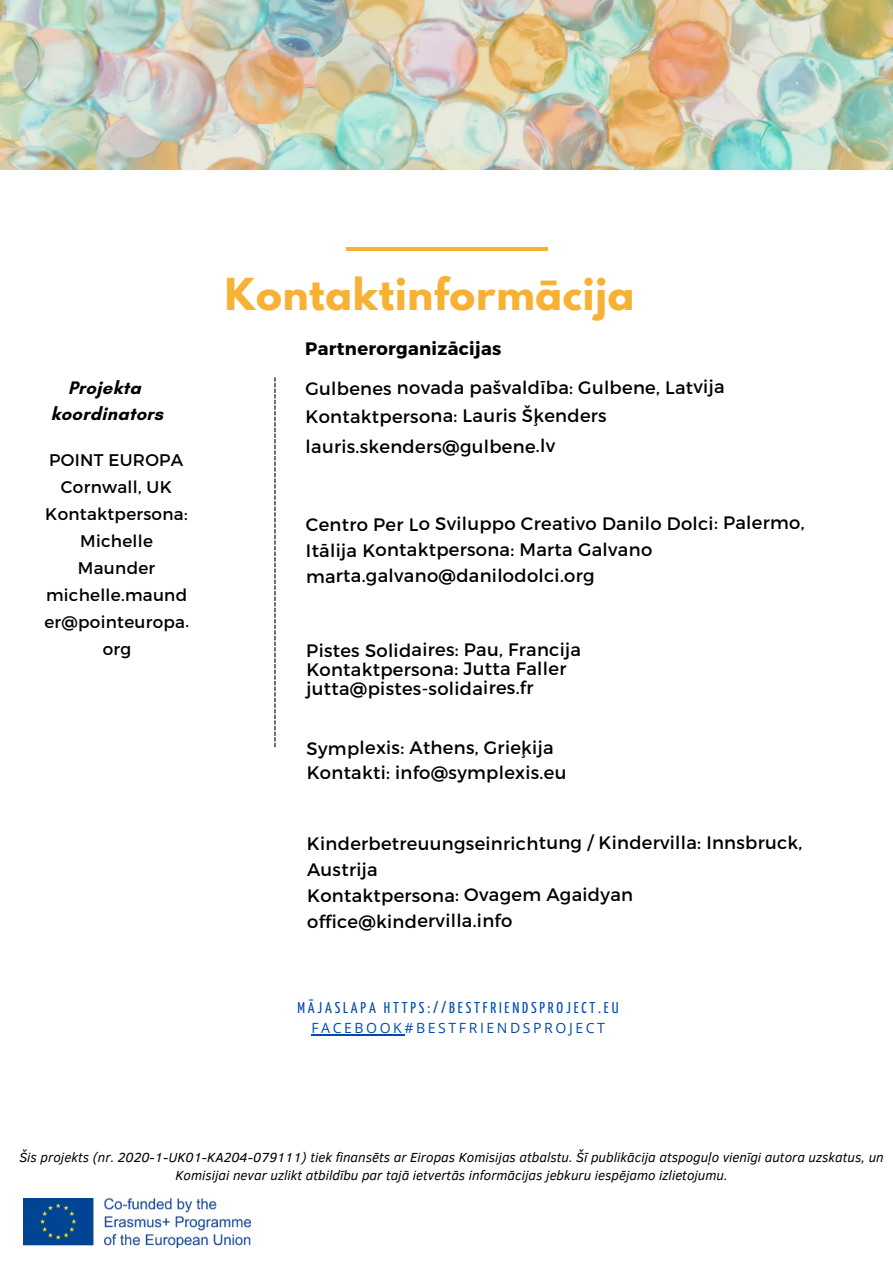
<style>
.page{position:relative;width:893px;height:1264px;background:#fff}
.page>*{position:absolute;margin:0;border:0;box-sizing:border-box;transform-origin:0 0}
.t1{font:700 39px "League Spartan";letter-spacing:.02em;color:#f7b134}
.t2{font:700 18.45px/25.3px "Glacial Indifference";letter-spacing:.015em;color:#000;text-align:center}
.t3{font:18px/26px "Montserrat";letter-spacing:.01em;color:#000}
.t4{font:700 18px "Montserrat";letter-spacing:.01em;color:#000}
.t5{font:16.8px/27px "Montserrat";letter-spacing:.01em;color:#000;text-align:center}
.t6{font:15.6px "Yanone Kaffeesatz";letter-spacing:.18em;color:#004aad}
.t7{font:14.1px "Open Sans";letter-spacing:.18em;color:#004aad}
.t8{font:italic 13.5px/18px "Clear Sans";color:#000;text-align:center}
</style>
<div class="page">
<img style="left:0;top:0;width:892px;height:170px">
<img style="left:23px;top:1198px;width:227px;height:49px">
<hr style="left:346px;top:247px;width:201px;height:4px;background:#f7b134">
<svg style="left:274px;top:377px;width:1px;height:370px"></svg>
<hr style="left:311px;top:1034px;width:93px;height:1px;background:#004aad">
<p class="t2" style="left:51px;top:375px;width:114px">Projekta koordinators</p>
<p class="t5" style="left:44px;top:445px;width:146px">POINT EUROPA<br>Cornwall, UK<br>Kontaktpersona:<br>Michelle<br>Maunder michelle.maund er@pointeuropa. org</p>
<h1 class="t1" style="left:225px;top:275px;width:411px">Kontaktinformācija</h1>
<p class="t4" style="left:305px;top:337px;width:198px">Partnerorganizācijas</p>
<p class="t3" style="left:305px;top:372px;width:421px;line-height:28.3px">Gulbenes novada pašvaldība: Gulbene, Latvija<br>Kontaktpersona: Lauris Šķenders</p>
<p class="t3" style="left:305px;top:432px;width:251px">lauris.skenders@gulbene.lv</p>
<p class="t3" style="left:306px;top:509px;width:500px">Centro Per Lo Sviluppo Creativo Danilo Dolci: Palermo,<br>Itālija Kontaktpersona: Marta Galvano marta.galvano@danilodolci.org</p>
<p class="t3" style="left:306px;top:639px;width:276px;line-height:19.2px">Pistes Solidaires: Pau, Francija<br>Kontaktpersona: Jutta Faller jutta@pistes-solidaires.fr</p>
<p class="t3" style="left:306px;top:734px;width:261px;line-height:24.8px">Symplexis: Athens, Grieķija<br>Kontakti: info@symplexis.eu</p>
<p class="t3" style="left:307px;top:829px;width:497px">Kinderbetreuungseinrichtung / Kindervilla: Innsbruck,<br>Austrija<br>Kontaktpersona: Ovagem Agaidyan office@kindervilla.info</p>
<p class="t6" style="left:297px;top:1001px;width:322px">MĀJASLAPA HTTPS://BESTFRIENDSPROJECT.EU</p>
<p class="t7" style="left:311px;top:1018px;width:295px">FACEBOOK#BESTFRIENDSPROJECT</p>
<p class="t8" style="left:19px;top:1147px;width:865px">Šis projekts (nr. 2020-1-UK01-KA204-079111) tiek finansēts ar Eiropas Komisijas atbalstu. Šī publikācija atspoguļo vienīgi autora uzskatus, un<br>Komisijai nevar uzlikt atbildību par tajā ietvertās informācijas jebkuru iespējamo izlietojumu.</p>
</div>
